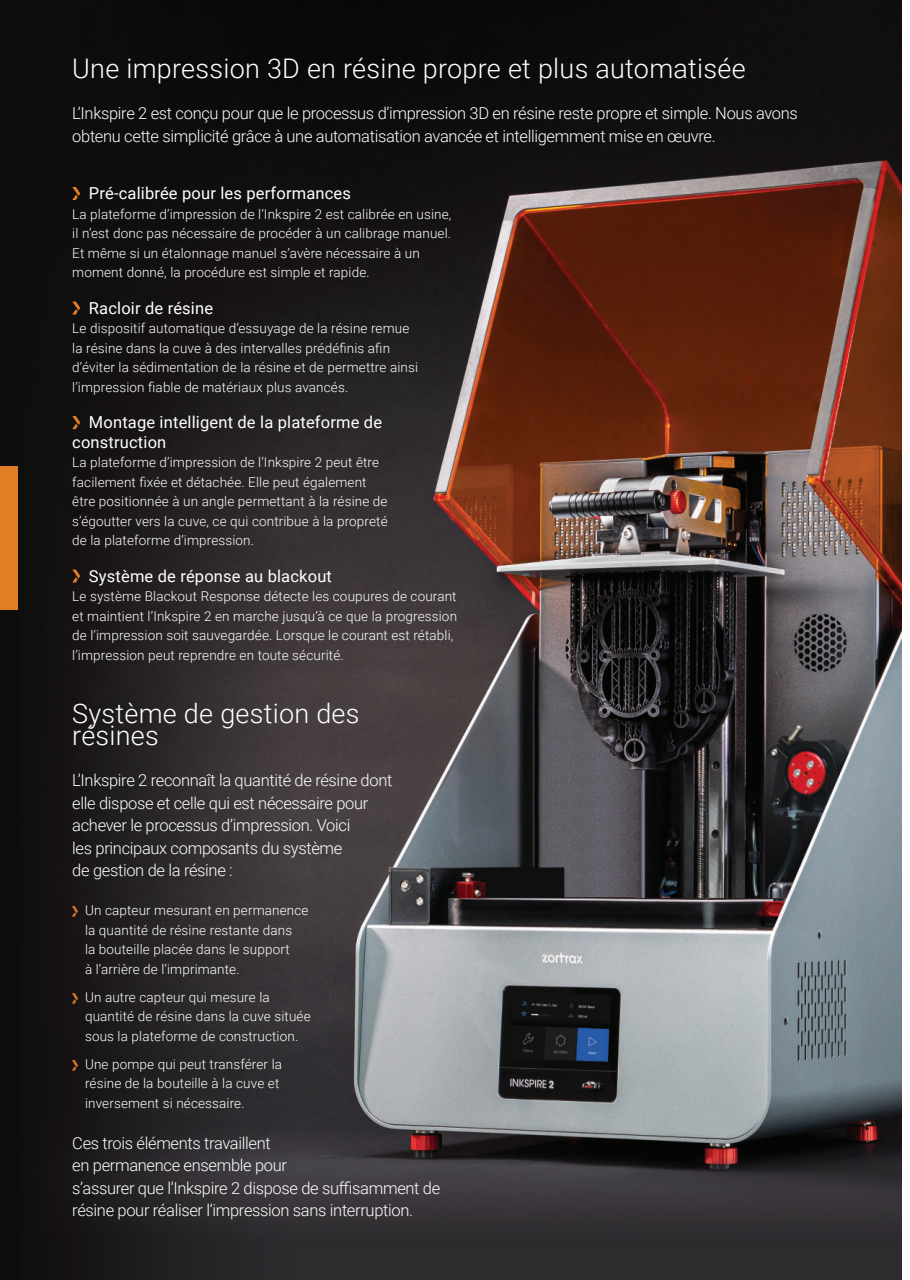
<style>
.page{position:relative;width:910px;height:1280px;background:#fff}
.page>*{position:absolute;margin:0;border:0;box-sizing:border-box;transform-origin:0 0}
.t1{font:300 27px/22.5px "Roboto";letter-spacing:.01em;color:#fff}
.t2{font:300 16.5px/22.5px "Roboto";letter-spacing:-.02em;color:#fff}
.t3{font:16.5px/19.5px "Roboto";letter-spacing:.01em;color:#fff}
.t4{font:300 13.5px/19.5px "Roboto";letter-spacing:.01em;color:#fff}
</style>
<div class="page">
<img style="left:17px;top:0;width:884px;height:1280px">
<svg style="left:72px;top:187px;width:8px;height:13px"></svg>
<svg style="left:72px;top:301px;width:8px;height:14px"></svg>
<svg style="left:72px;top:416px;width:8px;height:13px"></svg>
<svg style="left:72px;top:569px;width:8px;height:14px"></svg>
<div style="left:0;top:0;width:17px;height:1280px;background:#0e0d0b"></div>
<div style="left:0;top:466px;width:17px;height:144px;background:#e07e26"></div>
<svg style="left:72px;top:906px;width:6px;height:11px"></svg>
<svg style="left:72px;top:993px;width:6px;height:10px"></svg>
<svg style="left:72px;top:1060px;width:6px;height:10px"></svg>
<h1 class="t1" style="left:72px;top:60px;width:675px">Une impression 3D en résine propre et plus automatisée</h1>
<p class="t2" style="left:72px;top:102px;width:727px">L’Inkspire 2 est conçu pour que le processus d’impression 3D en résine reste propre et simple. Nous avons obtenu cette simplicité grâce à une automatisation avancée et intelligemment mise en œuvre.</p>
<p class="t3" style="left:89px;top:185px;width:264px">Pré-calibrée pour les performances</p>
<p class="t4" style="left:72px;top:204px;width:381px">La plateforme d’impression de l’Inkspire 2 est calibrée en usine, il n’est donc pas nécessaire de procéder à un calibrage manuel.<br>Et même si un étalonnage manuel s’avère nécessaire à un moment donné, la procédure est simple et rapide.</p>
<p class="t3" style="left:89px;top:300px;width:126px">Racloir de résine</p>
<p class="t4" style="left:72px;top:318px;width:347px">Le dispositif automatique d’essuyage de la résine remue la résine dans la cuve à des intervalles prédéfinis afin d’éviter la sédimentation de la résine et de permettre ainsi l’impression fiable de matériaux plus avancés.</p>
<p class="t3" style="left:72px;top:414px;width:311px;text-indent:17px">Montage intelligent de la plateforme de construction</p>
<p class="t4" style="left:72px;top:452px;width:317px">La plateforme d’impression de l’Inkspire 2 peut être facilement fixée et détachée. Elle peut également être positionnée à un angle permettant à la résine de s’égoutter vers la cuve, ce qui contribue à la propreté de la plateforme d’impression.</p>
<p class="t3" style="left:89px;top:568px;width:245px">Système de réponse au blackout</p>
<p class="t4" style="left:72px;top:588px;width:386px">Le système Blackout Response détecte les coupures de courant et maintient l’Inkspire 2 en marche jusqu’à ce que la progression de l’impression soit sauvegardée. Lorsque le courant est rétabli, l’impression peut reprendre en toute sécurité.</p>
<h1 class="t1" style="left:72px;top:704px;width:289px">Système de gestion des résines</h1>
<p class="t2" style="left:72px;top:770px;width:322px">L’Inkspire 2 reconnaît la quantité de résine dont elle dispose et celle qui est nécessaire pour achever le processus d’impression. Voici<br>les principaux composants du système<br>de gestion de la résine :</p>
<p class="t4" style="left:85px;top:902px;width:225px">Un capteur mesurant en permanence la quantité de résine restante dans<br>la bouteille placée dans le support<br>à l’arrière de l’imprimante.</p>
<p class="t4" style="left:85px;top:988px;width:227px">Un autre capteur qui mesure la quantité de résine dans la cuve située sous la plateforme de construction.</p>
<p class="t4" style="left:85px;top:1054px;width:199px">Une pompe qui peut transférer la résine de la bouteille à la cuve et inversement si nécessaire.</p>
<p class="t2" style="left:72px;top:1133px;width:370px">Ces trois éléments travaillent<br>en permanence ensemble pour<br>s’assurer que l’Inkspire 2 dispose de suffisamment de résine pour réaliser l’impression sans interruption.</p>
</div>
